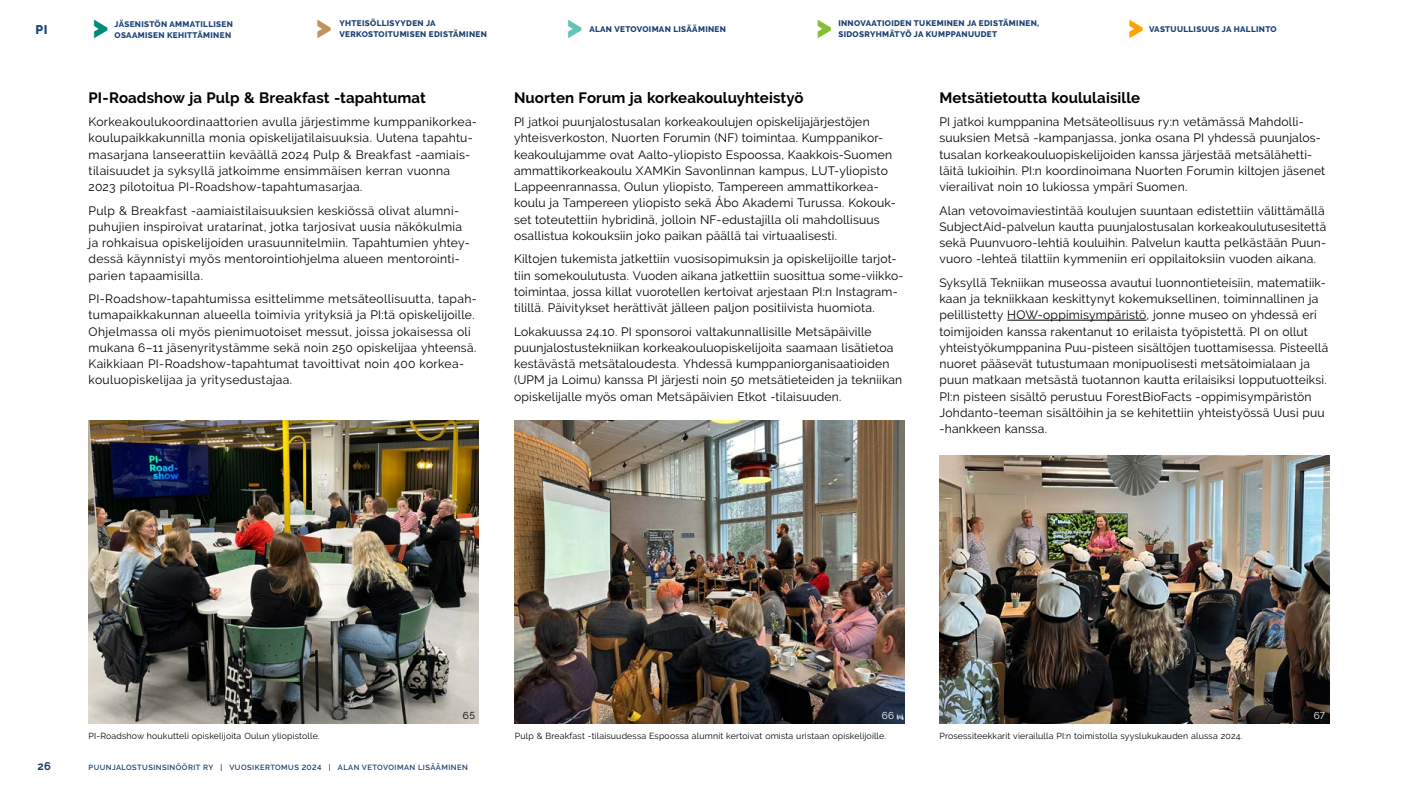
<style>
.page{position:relative;width:1418px;height:798px;background:#fff}
.page>*{position:absolute;margin:0;border:0;box-sizing:border-box;transform-origin:0 0}
.t1{font:900 31.25px "Raleway";color:#008b79}
.t2{font:900 31.25px "Raleway";color:#c0925d}
.t3{font:900 31.25px "Raleway";color:#63c3b7}
.t4{font:900 31.25px "Raleway";color:#86bd34}
.t5{font:900 31.25px "Raleway";color:#ffa100}
.t6{font:700 15px "Raleway";letter-spacing:.005em;color:#000}
.t7{font:800 12.5px "Raleway";color:#1b4379}
.t8{font:12.12px/16.2px "Raleway";letter-spacing:.02em;color:#000}
.t9{font:700 11.25px "Raleway";color:#1a3e70}
.t10{font:10px "Raleway";color:#fff}
.t11{font:10px "Raleway";color:#000}
.t12{font:8.75px "Raleway";letter-spacing:.02em;color:#000}
.t13{font:800 8.12px/11.2px "Raleway";letter-spacing:.04em;color:#1a3e70}
.t14{font:800 8.12px/11.2px "Raleway";letter-spacing:.04em;color:#1b4379}
.t15{font:600 7.5px "Raleway";letter-spacing:.06em;color:#1a3e70}
</style>
<div class="page">
<hr style="left:1007px;top:320px;width:139px;height:1px;background:#000">
<img style="left:89px;top:420px;width:389px;height:303px">
<img style="left:939px;top:455px;width:390px;height:268px">
<img style="left:515px;top:420px;width:389px;height:303px">
<p class="t7" style="left:35px;top:22px;width:14px">PI</p>
<p class="t14" style="left:114px;top:18px;width:120px">JÄSENISTÖN AMMATILLISEN<br>OSAAMISEN KEHITTÄMINEN</p>
<p class="t13" style="left:339px;top:17px;width:149px">YHTEISÖLLISYYDEN JA<br>VERKOSTOITUMISEN EDISTÄMINEN</p>
<p class="t13" style="left:589px;top:24px;width:138px">ALAN VETOVOIMAN LISÄÄMINEN</p>
<p class="t13" style="left:838px;top:17px;width:202px">INNOVAATIOIDEN TUKEMINEN JA EDISTÄMINEN,<br>SIDOSRYHMÄTYÖ JA KUMPPANUUDET</p>
<h1 class="t1" style="left:92px;top:8px;width:18px">&gt;</h1>
<h1 class="t2" style="left:315px;top:8px;width:18px">&gt;</h1>
<h1 class="t3" style="left:566px;top:8px;width:18px">&gt;</h1>
<h1 class="t4" style="left:815px;top:8px;width:18px">&gt;</h1>
<h1 class="t5" style="left:1127px;top:8px;width:18px">&gt;</h1>
<p class="t13" style="left:1148px;top:24px;width:129px">VASTUULLISUUS JA HALLINTO</p>
<p class="t6" style="left:89px;top:89px;width:339px">PI-Roadshow ja Pulp &amp; Breakfast -tapahtumat</p>
<p class="t8" style="left:89px;top:114px;width:390px">Korkeakoulukoordinaattorien avulla järjestimme kumppanikorkea&shy;koulupaikkakunnilla monia opiskelijatilaisuuksia. Uutena tapahtu&shy;masarjana lanseerattiin keväällä 2024 Pulp &amp; Breakfast -aamiais&shy;tilaisuudet ja syksyllä jatkoimme ensimmäisen kerran vuonna 2023 pilotoitua PI-Roadshow-tapahtumasarjaa.</p>
<p class="t8" style="left:89px;top:202px;width:383px">Pulp &amp; Breakfast -aamiaistilaisuuksien keskiössä olivat alumni&shy;puhujien inspiroivat uratarinat, jotka tarjosivat uusia näkökulmia ja rohkaisua opiskelijoiden urasuunnitelmiin. Tapahtumien yhtey&shy;dessä käynnistyi myös mentorointiohjelma alueen mentorointi&shy;parien tapaamisilla.</p>
<p class="t8" style="left:89px;top:290px;width:390px">PI-Roadshow-tapahtumissa esittelimme metsäteollisuutta, tapah&shy;tumapaikkakunnan alueella toimivia yrityksiä ja PI:tä opiskelijoille.<br>Ohjelmassa oli myös pienimuotoiset messut, joissa jokaisessa oli mukana 6–11 jäsenyritystämme sekä noin 250 opiskelijaa yhteensä.<br>Kaikkiaan PI-Roadshow-tapahtumat tavoittivat noin 400 korkea&shy;kouluopiskelijaa ja yritysedustajaa.</p>
<p class="t6" style="left:514px;top:89px;width:291px">Nuorten Forum ja korkeakouluyhteistyö</p>
<p class="t8" style="left:514px;top:114px;width:383px">PI jatkoi puunjalostusalan korkeakoulujen opiskelijajärjestöjen yhteisverkoston, Nuorten Forumin (NF) toimintaa. Kumppanikor&shy;keakoulujamme ovat Aalto-yliopisto Espoossa, Kaakkois-Suomen ammattikorkeakoulu XAMKin Savonlinnan kampus, LUT-yliopisto Lappeenrannassa, Oulun yliopisto, Tampereen ammattikorkea&shy;koulu ja Tampereen yliopisto sekä Åbo Akademi Turussa. Kokouk&shy;set toteutettiin hybridinä, jolloin NF-edustajilla oli mahdollisuus osallistua kokouksiin joko paikan päällä tai virtuaalisesti.</p>
<p class="t8" style="left:514px;top:251px;width:391px">Kiltojen tukemista jatkettiin vuosisopimuksin ja opiskelijoille tarjot&shy;tiin somekoulutusta. Vuoden aikana jatkettiin suosittua some-viikko&shy;toimintaa, jossa killat vuorotellen kertoivat arjestaan PI:n Instagram&shy;tilillä. Päivitykset herättivät jälleen paljon positiivista huomiota.</p>
<p class="t8" style="left:514px;top:323px;width:390px">Lokakuussa 24.10. PI sponsoroi valtakunnallisille Metsäpäiville puunjalostustekniikan korkeakouluopiskelijoita saamaan lisätietoa kestävästä metsätaloudesta. Yhdessä kumppaniorganisaatioiden (UPM ja Loimu) kanssa PI järjesti noin 50 metsätieteiden ja tekniikan opiskelijalle myös oman Metsäpäivien Etkot -tilaisuuden.</p>
<p class="t6" style="left:939px;top:89px;width:202px">Metsätietoutta koululaisille</p>
<p class="t8" style="left:939px;top:114px;width:387px">PI jatkoi kumppanina Metsäteollisuus ry:n vetämässä Mahdolli&shy;suuksien Metsä -kampanjassa, jonka osana PI yhdessä puunjalos&shy;tusalan korkeakouluopiskelijoiden kanssa järjestää metsälähetti&shy;läitä lukioihin. PI:n koordinoimana Nuorten Forumin kiltojen jäsenet vierailivat noin 10 lukiossa ympäri Suomen.</p>
<p class="t8" style="left:939px;top:202px;width:388px">Alan vetovoimaviestintää koulujen suuntaan edistettiin välittämällä SubjectAid-palvelun kautta puunjalostusalan korkeakoulutusesitettä sekä Puunvuoro-lehtiä kouluihin. Palvelun kautta pelkästään Puun&shy;vuoro -lehteä tilattiin kymmeniin eri oppilaitoksiin vuoden aikana.</p>
<p class="t8" style="left:939px;top:274px;width:390px">Syksyllä Tekniikan museossa avautui luonnontieteisiin, matematiik&shy;kaan ja tekniikkaan keskittynyt kokemuksellinen, toiminnallinen ja pelillistetty HOW-oppimisympäristö, jonne museo on yhdessä eri toimijoiden kanssa rakentanut 10 erilaista työpistettä. PI on ollut yhteistyökumppanina Puu-pisteen sisältöjen tuottamisessa. Pisteellä nuoret pääsevät tutustumaan monipuolisesti metsätoimialaan ja puun matkaan metsästä tuotannon kautta erilaisiksi lopputuotteiksi.<br>PI:n pisteen sisältö perustuu ForestBioFacts -oppimisympäristön Johdanto-teeman sisältöihin ja se kehitettiin yhteistyössä Uusi puu -hankkeen kanssa.</p>
<p class="t9" style="left:37px;top:759px;width:15px">26</p>
<p class="t11" style="left:463px;top:709px;width:14px">65</p>
<p class="t10" style="left:881px;top:709px;width:14px">66</p>
<p class="t10" style="left:1313px;top:709px;width:13px">67</p>
<p class="t12" style="left:89px;top:730px;width:232px">PI-Roadshow houkutteli opiskelijoita Oulun yliopistolle.</p>
<p class="t12" style="left:515px;top:730px;width:373px">Pulp &amp; Breakfast -tilaisuudessa Espoossa alumnit kertoivat omista uristaan opiskelijoille.</p>
<p class="t12" style="left:939px;top:730px;width:304px">Prosessiteekkarit vierailulla PI:n toimistolla syyslukukauden alussa 2024.</p>
<p class="t15" style="left:89px;top:763px;width:381px">PUUNJALOSTUSINSINÖÖRIT RY | VUOSIKERTOMUS 2024 | ALAN VETOVOIMAN LISÄÄMINEN</p>
</div>
